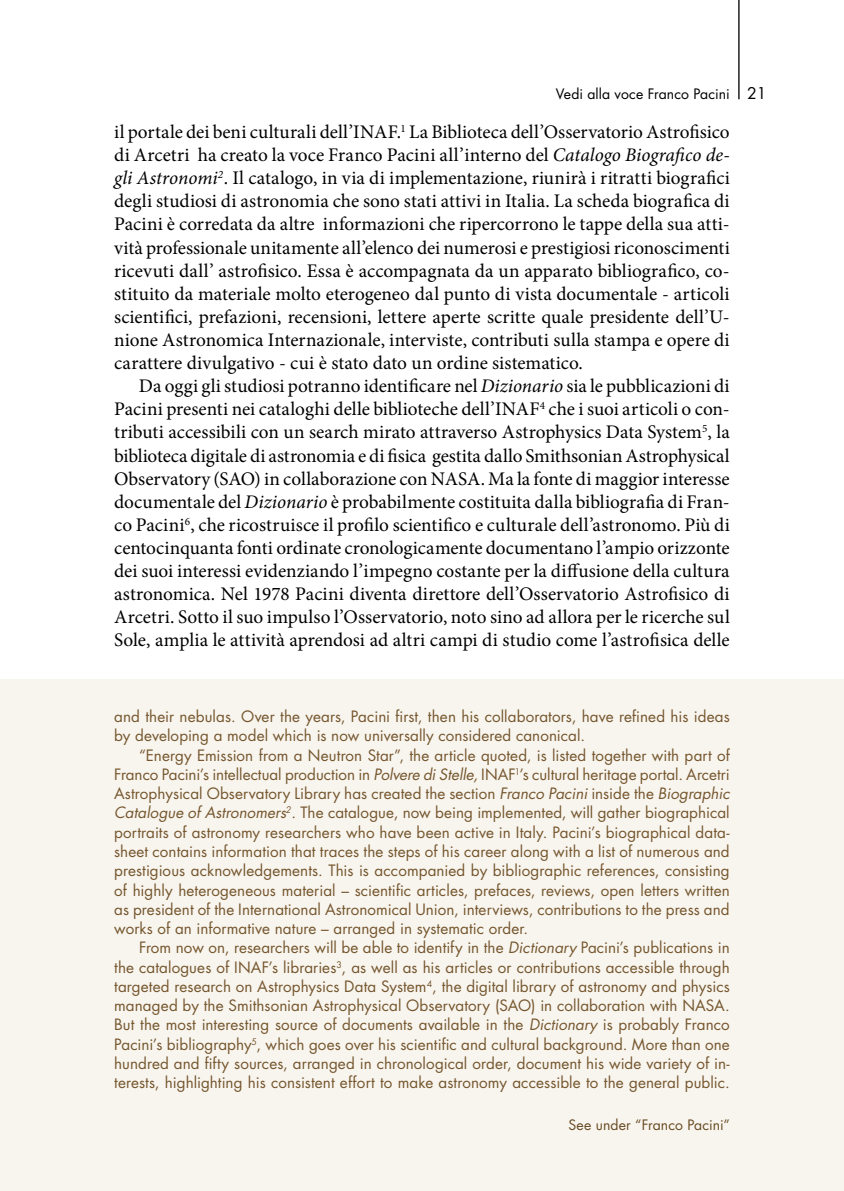
<style>
.page{position:relative;width:844px;height:1191px;background:#fff}
.page>*{position:absolute;margin:0;border:0;box-sizing:border-box;transform-origin:0 0}
.t1{font:19.25px/23.1px "Minion Pro";color:#000;text-align:justify}
.t2{font:15.75px "Futura Std";color:#000}
.t3{font:15.22px/19.2px "Futura Std";letter-spacing:.005em;color:#75562d;text-align:justify}
.t4{font:14px "Futura Std";letter-spacing:.005em;color:#000}
.t5{font:14px "Futura Std";letter-spacing:.005em;color:#684a21}
.s1{font-style:italic}
</style>
<div class="page">
<div style="left:0;top:680px;width:843px;height:511px;background:#f8f5ef"></div>
<hr style="left:738px;top:0;width:1px;height:99px;background:#000">
<p class="t4" style="left:555px;top:85px;width:175px">Vedi alla voce Franco Pacini</p>
<p class="t1" style="left:114px;top:120px;width:617px">il portale dei beni culturali dell’INAF.<sup>1</sup> La Biblioteca dell’Osservatorio Astrofisico di Arcetri ha creato la voce Franco Pacini all’interno del <span class="s1">Catalogo Biografico de&shy;gli Astronomi</span><sup>2</sup>. Il catalogo, in via di implementazione, riunirà i ritratti biografici degli studiosi di astronomia che sono stati attivi in Italia. La scheda biografica di Pacini è corredata da altre informazioni che ripercorrono le tappe della sua atti&shy;vità professionale unitamente all’elenco dei numerosi e prestigiosi riconoscimenti ricevuti dall’ astrofisico. Essa è accompagnata da un apparato bibliografico, co&shy;stituito da materiale molto eterogeneo dal punto di vista documentale - articoli scientifici, prefazioni, recensioni, lettere aperte scritte quale presidente dell’U&shy;nione Astronomica Internazionale, interviste, contributi sulla stampa e opere di carattere divulgativo - cui è stato dato un ordine sistematico.</p>
<p class="t1" style="left:114px;top:375px;width:617px;text-indent:25px">Da oggi gli studiosi potranno identificare nel <span class="s1">Dizionario</span> sia le pubblicazioni di Pacini presenti nei cataloghi delle biblioteche dell’INAF<sup>4</sup> che i suoi articoli o con&shy;tributi accessibili con un search mirato attraverso Astrophysics Data System<sup>5</sup>, la biblioteca digitale di astronomia e di fisica gestita dallo Smithsonian Astrophysical Observatory (SAO) in collaborazione con NASA. Ma la fonte di maggior interesse documentale del <span class="s1">Dizionario</span> è probabilmente costituita dalla bibliografia di Fran&shy;co Pacini<sup>6</sup>, che ricostruisce il profilo scientifico e culturale dell’astronomo. Più di centocinquanta fonti ordinate cronologicamente documentano l’ampio orizzonte dei suoi interessi evidenziando l’impegno costante per la diffusione della cultura astronomica. Nel 1978 Pacini diventa direttore dell’Osservatorio Astrofisico di Arcetri. Sotto il suo impulso l’Osservatorio, noto sino ad allora per le ricerche sul Sole, amplia le attività aprendosi ad altri campi di studio come l’astrofisica delle</p>
<p class="t2" style="left:747px;top:83px;width:21px">21</p>
<p class="t3" style="left:114px;top:707px;width:617px">and their nebulas. Over the years, Pacini first, then his collaborators, have refined his ideas by developing a model which is now universally considered canonical.</p>
<p class="t3" style="left:114px;top:745px;width:617px;text-indent:25px">“Energy Emission from a Neutron Star”, the article quoted, is listed together with part of Franco Pacini’s intellectual production in <span class="s1">Polvere di Stelle,</span> INAF<sup>1</sup>’s cultural heritage portal. Arcetri Astrophysical Observatory Library has created the section <span class="s1">Franco Pacini</span> inside the <span class="s1">Biographic Catalogue of Astronomers</span><sup>2</sup>. The catalogue, now being implemented, will gather biographical portraits of astronomy researchers who have been active in Italy. Pacini’s biographical data&shy;sheet contains information that traces the steps of his career along with a list of numerous and prestigious acknowledgements. This is accompanied by bibliographic references, consisting of highly heterogeneous material – scientific articles, prefaces, reviews, open letters written as president of the International Astronomical Union, interviews, contributions to the press and works of an informative nature – arranged in systematic order.</p>
<p class="t3" style="left:114px;top:938px;width:617px;text-indent:25px">From now on, researchers will be able to identify in the <span class="s1">Dictionary</span> Pacini’s publications in the catalogues of INAF’s libraries<sup>3</sup>, as well as his articles or contributions accessible through targeted research on Astrophysics Data System<sup>4</sup>, the digital library of astronomy and physics managed by the Smithsonian Astrophysical Observatory (SAO) in collaboration with NASA.<br>But the most interesting source of documents available in the <span class="s1">Dictionary</span> is probably Franco Pacini’s bibliography<sup>5</sup>, which goes over his scientific and cultural background. More than one hundred and fifty sources, arranged in chronological order, document his wide variety of in&shy;terests, highlighting his consistent effort to make astronomy accessible to the general public.</p>
<p class="t5" style="left:568px;top:1116px;width:163px">See under “Franco Pacini”</p>
</div>
